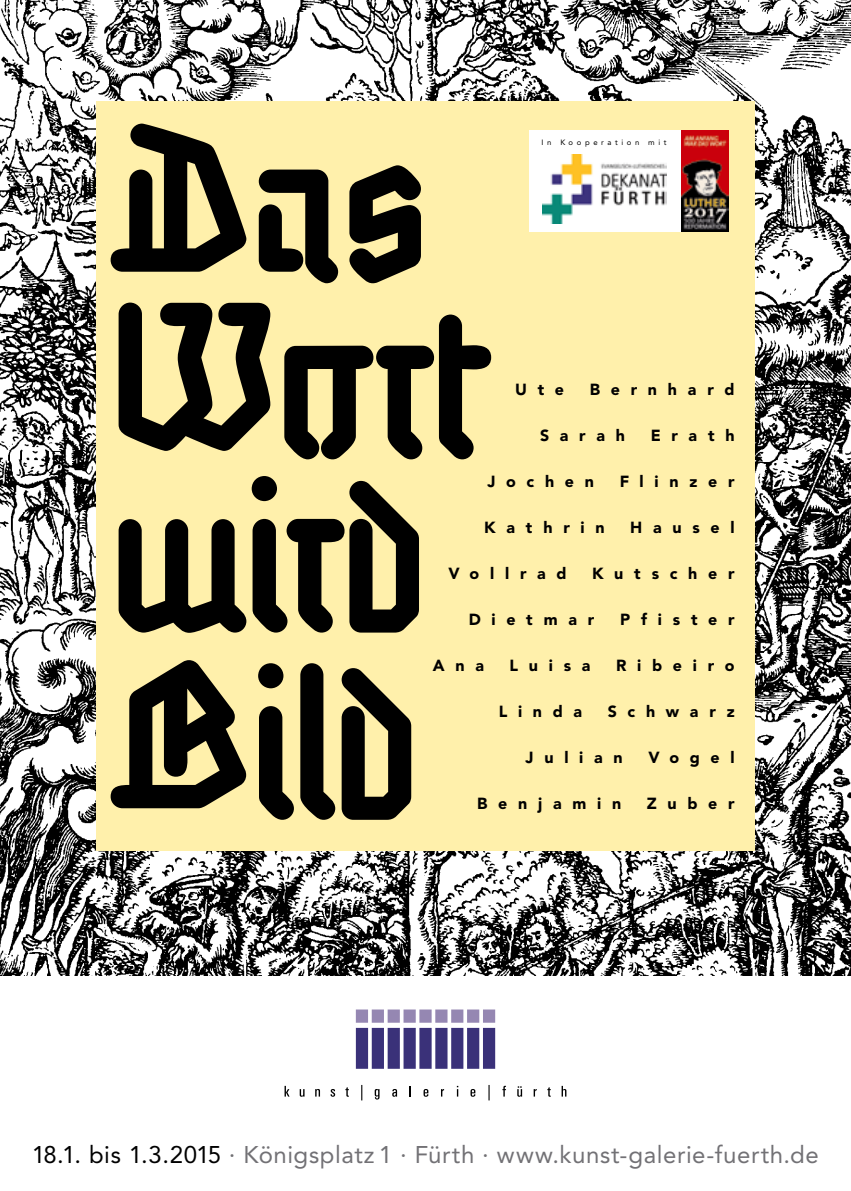
<style>
.page{position:relative;width:851px;height:1191px;background:#fff}
.page>*{position:absolute;margin:0;border:0;box-sizing:border-box;transform-origin:0 0}
.t1{font:222px/178.8px "Linotype Auferstehung";letter-spacing:-.01em;color:#000}
.t2{font:24px "Avenir";letter-spacing:.025em;color:#727175}
.t3{font:900 16px "Avenir";letter-spacing:.67em;color:#000}
.t4{font:7.8px "Avenir";letter-spacing:.465em;color:#000}
.s1{color:#000}
</style>
<div class="page">
<img style="left:0;top:0;width:850px;height:975px">
<svg style="left:356px;top:1028px;width:139px;height:40px"></svg>
<svg style="left:356px;top:1009px;width:139px;height:13px"></svg>
<svg style="left:284px;top:1085px;width:5px;height:11px"></svg>
<svg style="left:299px;top:1089px;width:5px;height:7px"></svg>
<svg style="left:315px;top:1089px;width:5px;height:7px"></svg>
<svg style="left:330px;top:1089px;width:5px;height:7px"></svg>
<svg style="left:345px;top:1087px;width:4px;height:9px"></svg>
<svg style="left:361px;top:1085px;width:1px;height:15px"></svg>
<svg style="left:374px;top:1089px;width:5px;height:10px"></svg>
<svg style="left:392px;top:1089px;width:5px;height:7px"></svg>
<svg style="left:409px;top:1086px;width:2px;height:10px"></svg>
<svg style="left:423px;top:1089px;width:5px;height:7px"></svg>
<svg style="left:441px;top:1089px;width:3px;height:7px"></svg>
<svg style="left:470px;top:1089px;width:5px;height:7px"></svg>
<svg style="left:488px;top:1085px;width:1px;height:15px"></svg>
<svg style="left:502px;top:1085px;width:4px;height:11px"></svg>
<svg style="left:517px;top:1086px;width:5px;height:10px"></svg>
<svg style="left:533px;top:1089px;width:3px;height:7px"></svg>
<svg style="left:547px;top:1087px;width:3px;height:9px"></svg>
<svg style="left:561px;top:1085px;width:5px;height:11px"></svg>
<div style="left:96px;top:102px;width:658px;height:748px;background:#fff0ab"></div>
<div style="left:528px;top:130px;width:153px;height:102px;background:#fff"></div>
<img style="left:542px;top:155px;width:124px;height:69px">
<img style="left:681px;top:130px;width:47px;height:102px">
<h1 class="t1" style="left:111px;top:101px;width:382px">Das<br>Wort wird<br>Bild</h1>
<p class="t4" style="left:541px;top:138px;width:127px">In Kooperation mit</p>
<p class="t3" style="left:515px;top:380px;width:50px">Ute</p>
<p class="t3" style="left:589px;top:380px;width:146px">Bernhard</p>
<p class="t3" style="left:540px;top:426px;width:87px">Sarah</p>
<p class="t3" style="left:650px;top:426px;width:85px">Erath</p>
<p class="t3" style="left:487px;top:472px;width:108px">Jochen</p>
<p class="t3" style="left:619px;top:472px;width:116px">Flinzer</p>
<p class="t3" style="left:484px;top:518px;width:122px">Kathrin</p>
<p class="t3" style="left:630px;top:518px;width:106px">Hausel</p>
<p class="t3" style="left:448px;top:564px;width:119px">Vollrad</p>
<p class="t3" style="left:592px;top:564px;width:144px">Kutscher</p>
<p class="t3" style="left:468px;top:610px;width:127px">Dietmar</p>
<p class="t3" style="left:620px;top:610px;width:116px">Pfister</p>
<p class="t3" style="left:433px;top:656px;width:53px">Ana</p>
<p class="t3" style="left:509px;top:656px;width:82px">Luisa</p>
<p class="t3" style="left:616px;top:656px;width:120px">Ribeiro</p>
<p class="t3" style="left:498px;top:702px;width:85px">Linda</p>
<p class="t3" style="left:607px;top:702px;width:128px">Schwarz</p>
<p class="t3" style="left:525px;top:748px;width:99px">Julian</p>
<p class="t3" style="left:648px;top:748px;width:88px">Vogel</p>
<p class="t3" style="left:477px;top:794px;width:146px">Benjamin</p>
<p class="t3" style="left:646px;top:794px;width:89px">Zuber</p>
<h2 class="t2" style="left:32px;top:1140px;width:788px"><span class="s1">18.1. bis 1.3.2015</span> · Königsplatz 1 · Fürth · www.kunst-galerie-fuerth.de</h2>
</div>
